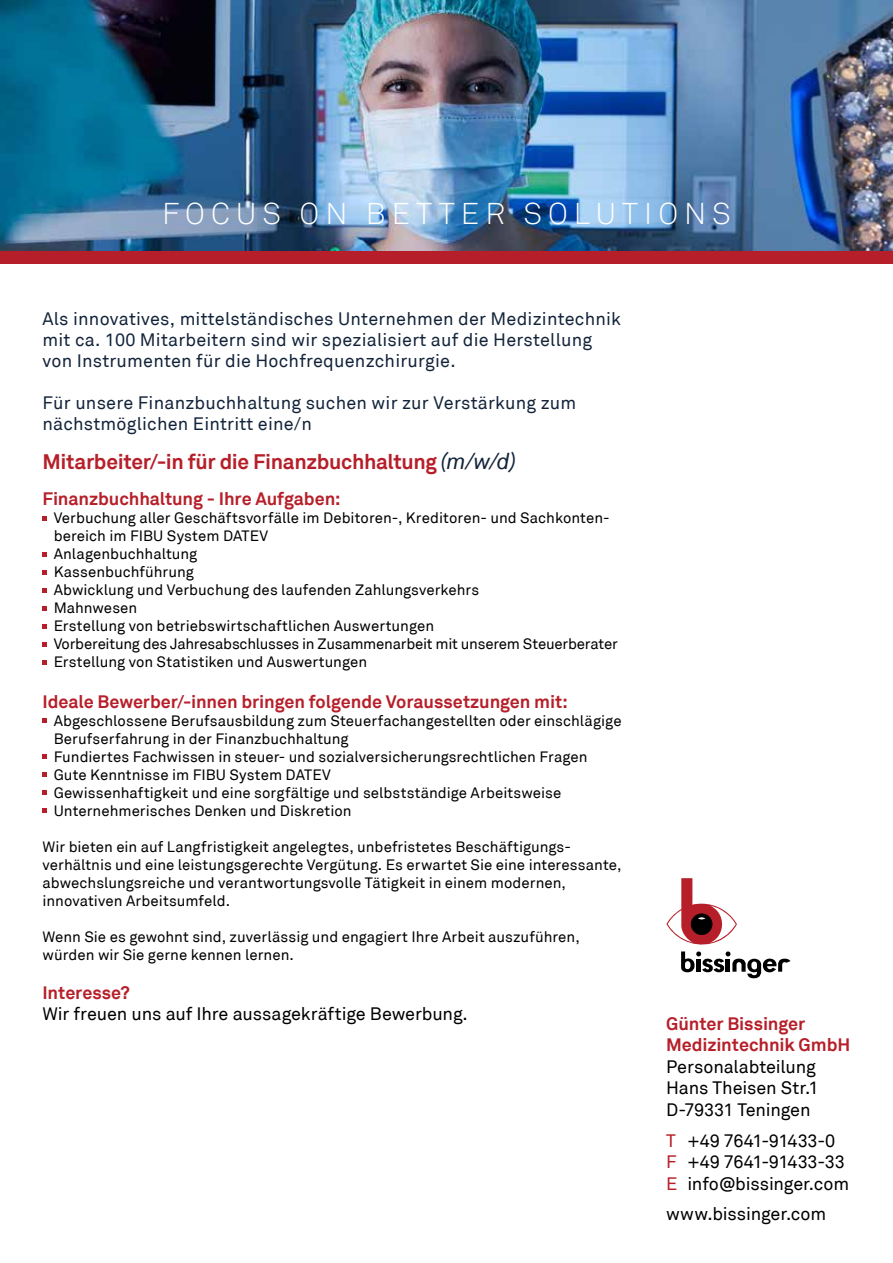
<style>
.page{position:relative;width:893px;height:1263px;background:#fff}
.page>*{position:absolute;margin:0;border:0;box-sizing:border-box;transform-origin:0 0}
.t1{font:300 30px "Akkurat";letter-spacing:.2em;color:#fff}
.t2{font:700 21px "Akkurat";letter-spacing:-.015em;color:#b61f29}
.t3{font:18px/21px "Akkurat";letter-spacing:.01em;color:#13243a}
.t4{font:18px/21.6px "Akkurat";letter-spacing:-.01em;color:#000}
.t5{font:700 18px/21.6px "Akkurat";letter-spacing:-.005em;color:#b61f29}
.t6{font:15px/18px "Akkurat";color:#000}
.s1{font-weight:400;font-style:italic;font-size:22.5px;color:#13243a}
.s2{color:#b61f29}
</style>
<div class="page">
<img style="left:0;top:0;width:893px;height:251px">
<svg style="left:666px;top:878px;width:124px;height:100px"></svg>
<div style="left:0;top:251px;width:893px;height:13px;background:#b61f29"></div>
<svg style="left:43px;top:516px;width:4px;height:4px"></svg>
<svg style="left:43px;top:552px;width:4px;height:4px"></svg>
<svg style="left:43px;top:570px;width:4px;height:4px"></svg>
<svg style="left:43px;top:588px;width:4px;height:4px"></svg>
<svg style="left:43px;top:606px;width:4px;height:4px"></svg>
<svg style="left:43px;top:624px;width:4px;height:4px"></svg>
<svg style="left:43px;top:642px;width:4px;height:4px"></svg>
<svg style="left:43px;top:660px;width:4px;height:4px"></svg>
<svg style="left:43px;top:718px;width:4px;height:5px"></svg>
<svg style="left:43px;top:754px;width:4px;height:5px"></svg>
<svg style="left:43px;top:772px;width:4px;height:5px"></svg>
<svg style="left:43px;top:790px;width:4px;height:5px"></svg>
<svg style="left:43px;top:808px;width:4px;height:5px"></svg>
<h1 class="t1" style="left:162px;top:196px;width:570px">FOCUS ON BETTER SOLUTIONS</h1>
<p class="t3" style="left:43px;top:309px;width:580px">Als innovatives, mittelständisches Unternehmen der Medizintechnik mit ca. 100 Mitarbeitern sind wir spezialisiert auf die Herstellung von Instrumenten für die Hochfrequenzchirurgie.</p>
<p class="t3" style="left:43px;top:393px;width:535px">Für unsere Finanzbuchhaltung suchen wir zur Verstärkung zum nächstmöglichen Eintritt eine/n</p>
<h2 class="t2" style="left:43px;top:448px;width:475px">Mitarbeiter/-in für die Finanzbuchhaltung <span class="s1">(m/w/d)</span></h2>
<p class="t5" style="left:43px;top:488px;width:300px">Finanzbuchhaltung - Ihre Aufgaben:</p>
<p class="t6" style="left:54px;top:509px;width:566px">Verbuchung aller Geschäftsvorfälle im Debitoren-, Kreditoren- und Sachkonten&shy;bereich im FIBU System DATEV<br>Anlagenbuchhaltung<br>Kassenbuchführung<br>Abwicklung und Verbuchung des laufenden Zahlungsverkehrs<br>Mahnwesen<br>Erstellung von betriebswirtschaftlichen Auswertungen<br>Vorbereitung des Jahresabschlusses in Zusammenarbeit mit unserem Steuerberater Erstellung von Statistiken und Auswertungen</p>
<p class="t5" style="left:43px;top:690px;width:527px">Ideale Bewerber/-innen bringen folgende Voraussetzungen mit:</p>
<p class="t6" style="left:54px;top:712px;width:569px">Abgeschlossene Berufsausbildung zum Steuerfachangestellten oder einschlägige Berufserfahrung in der Finanzbuchhaltung<br>Fundiertes Fachwissen in steuer- und sozialversicherungsrechtlichen Fragen Gute Kenntnisse im FIBU System DATEV<br>Gewissenhaftigkeit und eine sorgfältige und selbstständige Arbeitsweise Unternehmerisches Denken und Diskretion</p>
<p class="t6" style="left:43px;top:838px;width:580px">Wir bieten ein auf Langfristigkeit angelegtes, unbefristetes Beschäftigungs&shy;verhältnis und eine leistungsgerechte Vergütung. Es erwartet Sie eine interessante, abwechslungsreiche und verantwortungsvolle Tätigkeit in einem modernen, innovativen Arbeitsumfeld.</p>
<p class="t6" style="left:43px;top:928px;width:539px">Wenn Sie es gewohnt sind, zuverlässig und engagiert Ihre Arbeit auszuführen, würden wir Sie gerne kennen lernen.</p>
<p class="t5" style="left:43px;top:981px;width:89px">Interesse?</p>
<p class="t4" style="left:43px;top:1003px;width:427px">Wir freuen uns auf Ihre aussagekräftige Bewerbung.</p>
<p class="t5" style="left:666px;top:1013px;width:186px">Günter Bissinger<br>Medizintechnik GmbH</p>
<p class="t4" style="left:666px;top:1056px;width:154px">Personalabteilung<br>Hans Theisen Str.1<br>D-79331 Teningen</p>
<p class="t4" style="left:666px;top:1130px;width:185px"><span class="s2">T</span> +49 7641-91433-0<br><span class="s2">F</span> +49 7641-91433-33<br><span class="s2">E</span> info@bissinger.com</p>
<p class="t4" style="left:666px;top:1204px;width:162px">www.bissinger.com</p>
</div>
